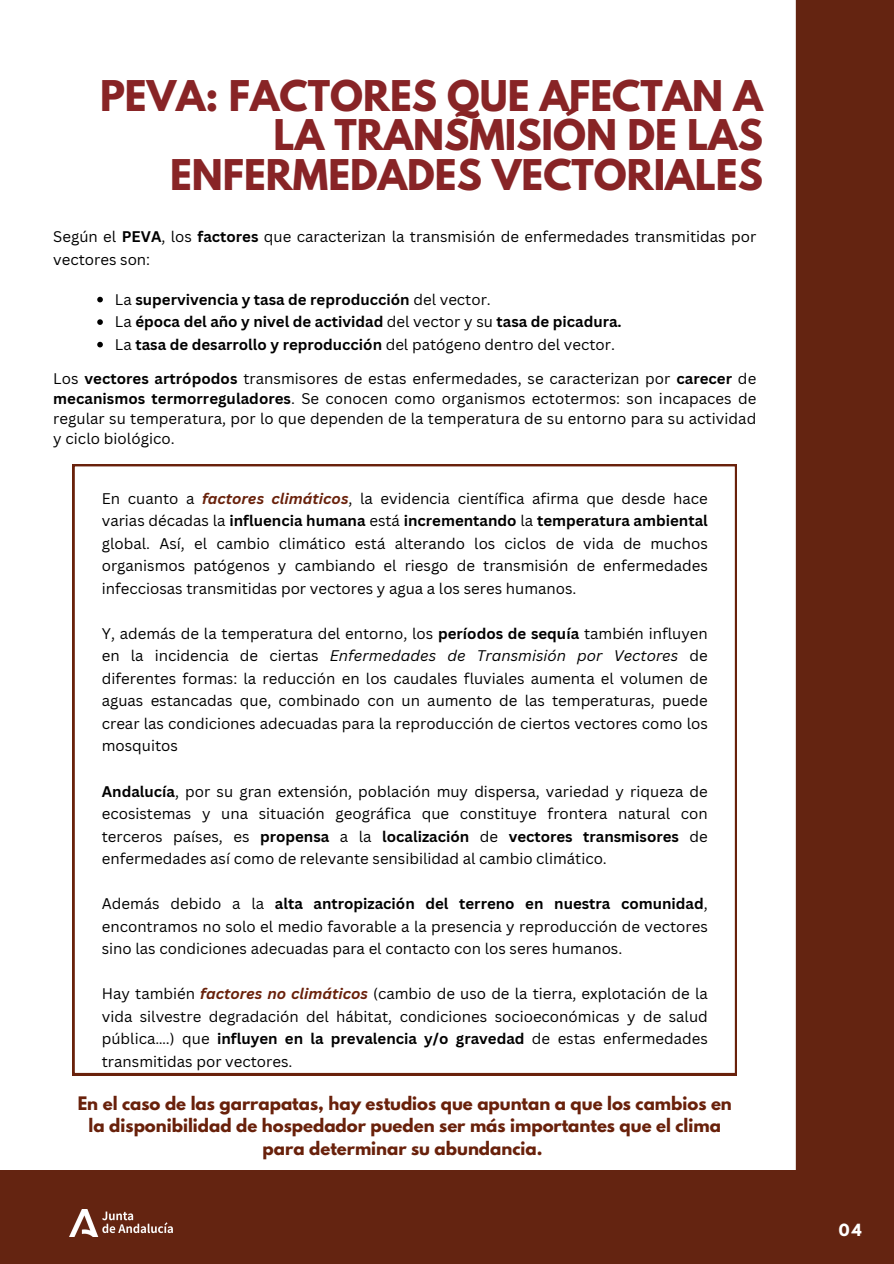
<style>
.page{position:relative;width:894px;height:1264px;background:#fff}
.page>*{position:absolute;margin:0;border:0;box-sizing:border-box;transform-origin:0 0}
.t1{font:700 37.5px/39.3px "League Spartan";color:#882426;text-align:right}
.t2{font:700 16.5px/22.5px "League Spartan";color:#69210b;text-align:center}
.t3{font:15px/22.5px "Canva Sans";color:#000;text-align:justify}
.t4{font:700 15px "Canva Sans";color:#000}
.t5{font:700 14.85px "League Spartan";color:#fff}
.s1{font-weight:700}
.s2{font-weight:400}
.s3{font-weight:700;font-style:italic;color:#69210b}
.s4{font-style:italic}
</style>
<div class="page">
<div style="left:0;top:1170px;width:893px;height:93px;background:#642411"></div>
<img style="left:70px;top:1209px;width:103px;height:27px">
<svg style="left:795px;top:0;width:98px;height:1170px;background:#763d2d"></svg>
<svg style="left:73px;top:464px;width:663px;height:611px"></svg>
<svg style="left:97px;top:297px;width:6px;height:5px"></svg>
<svg style="left:97px;top:319px;width:6px;height:6px"></svg>
<svg style="left:97px;top:342px;width:6px;height:5px"></svg>
<p class="t1" style="left:100px;top:81px;width:664px">PEVA: FACTORES QUE AFECTAN A<br>LA TRANSMISIÓN DE LAS<br>ENFERMEDADES VECTORIALES</p>
<p class="t3" style="left:53px;top:225px;width:704px">Según el <span class="s1">PEVA</span>, los <span class="s1">factores</span> que caracterizan la transmisión de enfermedades transmitidas por vectores son:</p>
<p class="t4" style="left:115px;top:288px;width:377px"><span class="s2">La</span> supervivencia y tasa de reproducción <span class="s2">del vector.</span></p>
<p class="t4" style="left:115px;top:311px;width:508px"><span class="s2">La</span> época del año y nivel de actividad <span class="s2">del vector y su</span> tasa de picadura.</p>
<p class="t3" style="left:115px;top:332px;width:501px">La <span class="s1">tasa de desarrollo y reproducción</span> del patógeno dentro del vector.</p>
<p class="t3" style="left:53px;top:367px;width:704px;line-height:20.2px">Los <span class="s1">vectores artrópodos</span> transmisores de estas enfermedades, se caracterizan por <span class="s1">carecer</span> de <span class="s1">mecanismos termorreguladores</span>. Se conocen como organismos ectotermos: son incapaces de regular su temperatura, por lo que dependen de la temperatura de su entorno para su actividad y ciclo biológico.</p>
<h1 class="t3" style="left:102px;top:487px;width:607px">En cuanto a <span class="s3">factores climáticos</span>, la evidencia científica afirma que desde hace varias décadas la <span class="s1">influencia humana</span> está <span class="s1">incrementando</span> la <span class="s1">temperatura ambiental </span>global. Así, el cambio climático está alterando los ciclos de vida de muchos organismos patógenos y cambiando el riesgo de transmisión de enfermedades infecciosas transmitidas por vectores y agua a los seres humanos.</h1>
<p class="t3" style="left:102px;top:622px;width:607px">Y, además de la temperatura del entorno, los <span class="s1">períodos de sequía</span> también influyen en la incidencia de ciertas <span class="s4">Enfermedades de Transmisión por Vectores</span> de diferentes formas: la reducción en los caudales fluviales aumenta el volumen de aguas estancadas que, combinado con un aumento de las temperaturas, puede crear las condiciones adecuadas para la reproducción de ciertos vectores como los mosquitos</p>
<p class="t3" style="left:102px;top:779px;width:607px"><span class="s1">Andalucía</span>, por su gran extensión, población muy dispersa, variedad y riqueza de ecosistemas y una situación geográfica que constituye frontera natural con terceros países, es <span class="s1">propensa</span> a la <span class="s1">localización</span> de <span class="s1">vectores transmisores</span> de enfermedades así como de relevante sensibilidad al cambio climático.</p>
<p class="t3" style="left:102px;top:892px;width:607px">Además debido a la <span class="s1">alta antropización del terreno en nuestra comunidad</span>, encontramos no solo el medio favorable a la presencia y reproducción de vectores sino las condiciones adecuadas para el contacto con los seres humanos.</p>
<p class="t3" style="left:102px;top:982px;width:607px">Hay también <span class="s3">factores no climáticos</span> (cambio de uso de la tierra, explotación de la vida silvestre degradación del hábitat, condiciones socioeconómicas y de salud pública….) que <span class="s1">influyen en la prevalencia y/o gravedad</span> de estas enfermedades transmitidas por vectores.</p>
<p class="t2" style="left:78px;top:1093px;width:655px">En el caso de las garrapatas, hay estudios que apuntan a que los cambios en la disponibilidad de hospedador pueden ser más importantes que el clima para determinar su abundancia.</p>
<h2 class="t5" style="left:838px;top:1222px;width:24px">04</h2>
</div>
